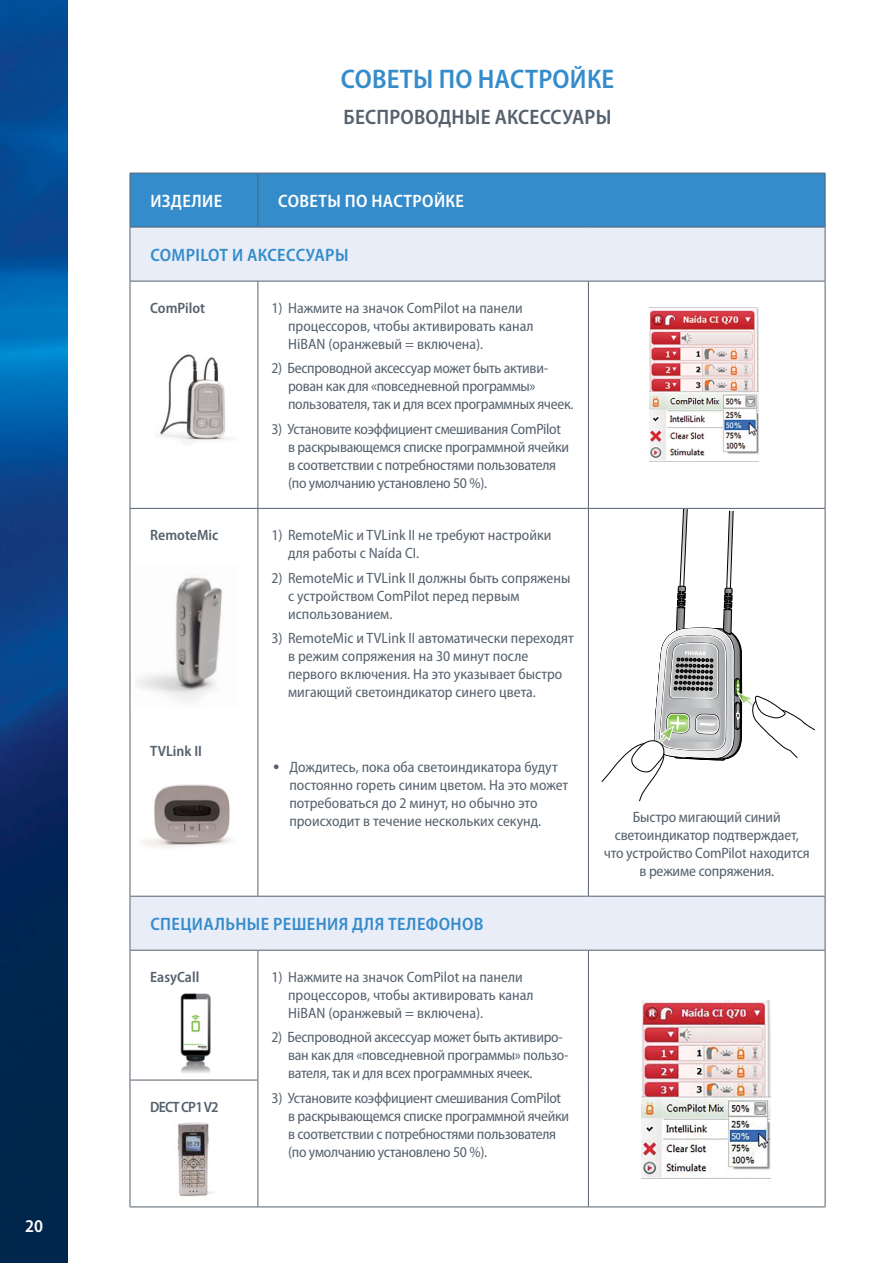
<style>
.page{position:relative;width:893px;height:1263px;background:#fff}
.page>*{position:absolute;margin:0;border:0;box-sizing:border-box;transform-origin:0 0}
.t1{font:600 semi-condensed 27px "Myriad Pro";letter-spacing:.01em;color:#358ccb}
.t2{font:600 semi-condensed 21px "Myriad Pro";letter-spacing:.01em;color:#55616d}
.t3{font:600 semi-condensed 18px "Myriad Pro";letter-spacing:.02em;color:#358ccb}
.t4{font:600 semi-condensed 18px "Myriad Pro";letter-spacing:.02em;color:#fff}
.t5{font:semi-condensed 15px/18px "Myriad Pro";letter-spacing:-.01em;color:#55616d}
.t6{font:600 semi-condensed 15px "Myriad Pro";color:#55616d}
.t7{font:600 semi-condensed 15px "Myriad Pro";letter-spacing:-.05em;color:#55616d}
.s1{font-family:"DH Sans";font-weight:300;font-stretch:normal}
</style>
<div class="page">
<img style="left:0;top:0;width:68px;height:1263px">
<div style="left:131px;top:174px;width:694px;height:53px;background:#358ccb"></div>
<svg style="left:131px;top:228px;width:694px;height:722px"></svg>
<hr style="left:130px;top:173px;width:128px;height:1px;background:#55616d">
<hr style="left:130px;top:173px;width:1px;height:54px;background:#55616d">
<hr style="left:258px;top:173px;width:330px;height:1px;background:#55616d">
<hr style="left:257px;top:173px;width:1px;height:54px;background:#55616d">
<hr style="left:588px;top:173px;width:237px;height:1px;background:#55616d">
<hr style="left:825px;top:173px;width:1px;height:54px;background:#55616d">
<hr style="left:130px;top:227px;width:128px;height:1px;background:#55616d">
<hr style="left:130px;top:227px;width:1px;height:54px;background:#55616d">
<hr style="left:258px;top:227px;width:330px;height:1px;background:#55616d">
<hr style="left:588px;top:227px;width:237px;height:1px;background:#55616d">
<hr style="left:825px;top:227px;width:1px;height:54px;background:#55616d">
<hr style="left:130px;top:281px;width:128px;height:1px;background:#55616d">
<hr style="left:130px;top:281px;width:1px;height:227px;background:#55616d">
<hr style="left:258px;top:281px;width:330px;height:1px;background:#55616d">
<hr style="left:257px;top:281px;width:1px;height:227px;background:#55616d">
<hr style="left:588px;top:281px;width:237px;height:1px;background:#55616d">
<hr style="left:588px;top:281px;width:1px;height:227px;background:#55616d">
<hr style="left:825px;top:281px;width:1px;height:227px;background:#55616d">
<hr style="left:130px;top:508px;width:128px;height:1px;background:#55616d">
<hr style="left:130px;top:509px;width:1px;height:387px;background:#55616d">
<hr style="left:258px;top:508px;width:330px;height:1px;background:#55616d">
<hr style="left:257px;top:509px;width:1px;height:387px;background:#55616d">
<hr style="left:588px;top:508px;width:237px;height:1px;background:#55616d">
<hr style="left:588px;top:509px;width:1px;height:387px;background:#55616d">
<hr style="left:825px;top:509px;width:1px;height:387px;background:#55616d">
<hr style="left:130px;top:896px;width:128px;height:1px;background:#55616d">
<hr style="left:130px;top:896px;width:1px;height:54px;background:#55616d">
<hr style="left:258px;top:896px;width:330px;height:1px;background:#55616d">
<hr style="left:588px;top:896px;width:237px;height:1px;background:#55616d">
<hr style="left:825px;top:896px;width:1px;height:54px;background:#55616d">
<hr style="left:130px;top:950px;width:128px;height:1px;background:#55616d">
<hr style="left:130px;top:950px;width:1px;height:130px;background:#55616d">
<hr style="left:258px;top:950px;width:330px;height:1px;background:#55616d">
<hr style="left:257px;top:950px;width:1px;height:130px;background:#55616d">
<hr style="left:588px;top:950px;width:237px;height:1px;background:#55616d">
<hr style="left:588px;top:950px;width:1px;height:130px;background:#55616d">
<hr style="left:825px;top:950px;width:1px;height:130px;background:#55616d">
<hr style="left:130px;top:1080px;width:128px;height:1px;background:#55616d">
<hr style="left:130px;top:1080px;width:1px;height:126px;background:#55616d">
<hr style="left:257px;top:1080px;width:1px;height:126px;background:#55616d">
<hr style="left:588px;top:1080px;width:1px;height:126px;background:#55616d">
<hr style="left:825px;top:1080px;width:1px;height:126px;background:#55616d">
<hr style="left:130px;top:1206px;width:128px;height:1px;background:#55616d">
<hr style="left:258px;top:1206px;width:330px;height:1px;background:#55616d">
<hr style="left:588px;top:1206px;width:237px;height:1px;background:#55616d">
<img style="left:152px;top:352px;width:92px;height:98px">
<img style="left:180px;top:993px;width:31px;height:80px">
<img style="left:177px;top:1122px;width:36px;height:75px">
<img style="left:649px;top:307px;width:110px;height:154px">
<img style="left:641px;top:1001px;width:129px;height:177px">
<svg style="left:602px;top:509px;width:213px;height:292px"></svg>
<img style="left:135px;top:565px;width:103px;height:142px">
<p class="t4" style="left:25px;top:1216px;width:19px">20</p>
<h1 class="t1" style="left:341px;top:64px;width:275px">СОВЕТЫ ПО НАСТРОЙКЕ</h1>
<h2 class="t2" style="left:344px;top:105px;width:269px">БЕСПРОВОДНЫЕ АКСЕССУАРЫ</h2>
<p class="t4" style="left:150px;top:191px;width:73px">ИЗДЕЛИЕ</p>
<p class="t4" style="left:278px;top:191px;width:187px">СОВЕТЫ ПО НАСТРОЙКЕ</p>
<p class="t3" style="left:150px;top:245px;width:200px">COMPILOT И АКСЕССУАРЫ</p>
<p class="t6" style="left:150px;top:299px;width:56px">ComPilot</p>
<p class="t5" style="left:288px;top:299px;width:247px;text-indent:-17px">1) Нажмите на значок ComPilot на панели процессоров, чтобы активировать канал<br>HiBAN (оранжевый = включена).</p>
<p class="t5" style="left:288px;top:360px;width:287px;text-indent:-17px">2) Беспроводной аксессуар может быть активи&shy;рован как для «повседневной программы» пользователя, так и для всех программных ячеек.</p>
<p class="t5" style="left:288px;top:420px;width:282px;text-indent:-17px">3) Установите коэффициент смешивания ComPilot в раскрывающемся списке программной ячейки в соответствии с потребностями пользователя (по умолчанию установлено 50 %).</p>
<p class="t6" style="left:150px;top:527px;width:70px">RemoteMic</p>
<p class="t5" style="left:288px;top:526px;width:265px;text-indent:-17px">1) RemoteMic и TVLink II не требуют настройки для работы с Naída CI.</p>
<p class="t5" style="left:288px;top:569px;width:284px;text-indent:-17px">2) RemoteMic и TVLink II должны быть сопряжены с устройством ComPilot перед первым использованием.</p>
<p class="t5" style="left:288px;top:630px;width:287px;text-indent:-17px">3) RemoteMic и TVLink II автоматически переходят в режим сопряжения на 30 минут после первого включения. На это указывает быстро мигающий светоиндикатор синего цвета.</p>
<p class="t6" style="left:150px;top:743px;width:53px">TVLink II</p>
<p class="t5" style="left:289px;top:758px;width:280px;text-indent:-18px"><span class="s1">•</span> Дождитесь, пока оба светоиндикатора будут постоянно гореть синим цветом. На это может потребоваться до 2 минут, но обычно это происходит в течение нескольких секунд.</p>
<p class="t3" style="left:150px;top:914px;width:335px">СПЕЦИАЛЬНЫЕ РЕШЕНИЯ ДЛЯ ТЕЛЕФОНОВ</p>
<p class="t6" style="left:150px;top:968px;width:51px">EasyCall</p>
<p class="t5" style="left:288px;top:968px;width:247px;text-indent:-17px">1) Нажмите на значок ComPilot на панели процессоров, чтобы активировать канал<br>HiBAN (оранжевый = включена).</p>
<p class="t5" style="left:288px;top:1029px;width:282px;text-indent:-17px">2) Беспроводной аксессуар может быть активиро&shy;ван как для «повседневной программы» пользо&shy;вателя, так и для всех программных ячеек.</p>
<p class="t5" style="left:288px;top:1089px;width:282px;text-indent:-17px">3) Установите коэффициент смешивания ComPilot в раскрывающемся списке программной ячейки в соответствии с потребностями пользователя (по умолчанию установлено 50 %).</p>
<p class="t7" style="left:150px;top:1098px;width:70px">DECT CP1 V2</p>
<p class="t5" style="left:604px;top:808px;width:207px;text-align:center">Быстро мигающий синий светоиндикатор подтверждает, что устройство ComPilot находится в режиме сопряжения.</p>
</div>
